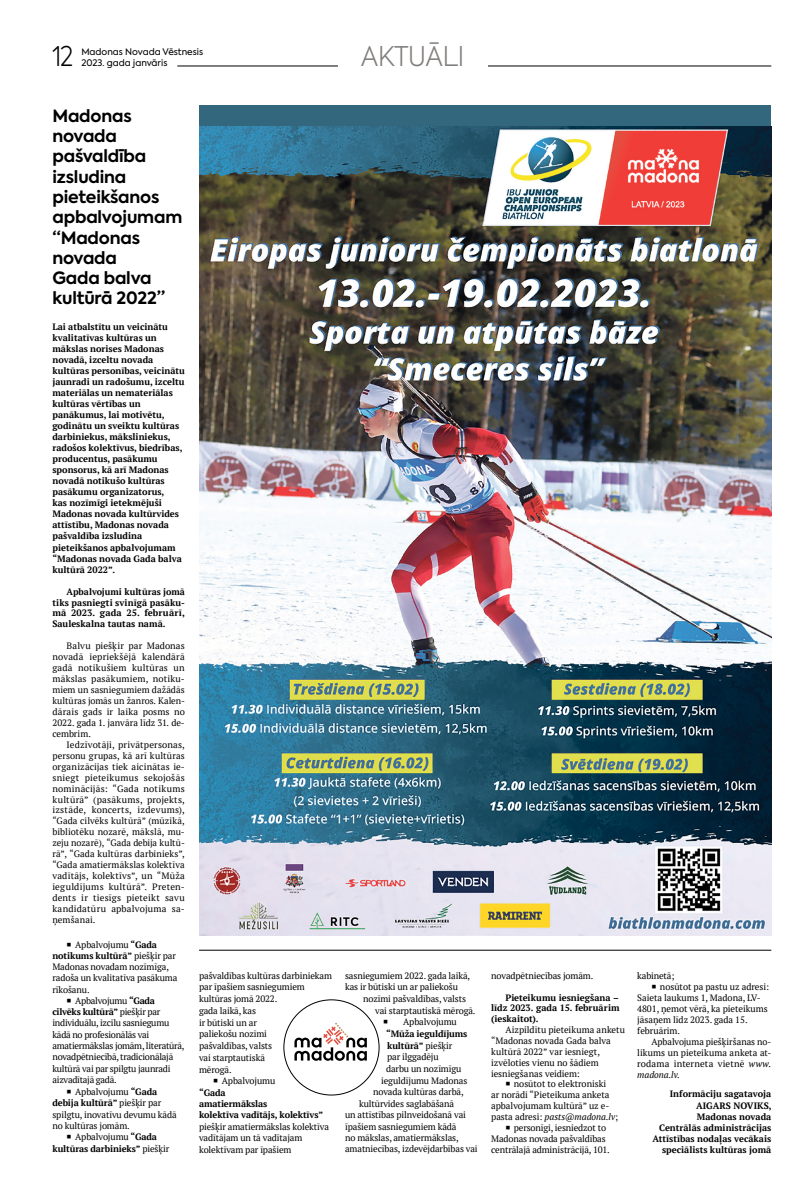
<style>
.page{position:relative;width:794px;height:1191px;background:#fff}
.page>*{position:absolute;margin:0;border:0;box-sizing:border-box;transform-origin:0 0}
.t1{font:300 27px "Axiforma";letter-spacing:-.025em;color:#827e7b}
.t2{font:300 27px "Axiforma";color:#000;scale:.9 1}
.t3{font:700 16.9px/20.3px "Axiforma";letter-spacing:-.01em;color:#000}
.t4{font:9.2px/10.9px "PT Serif";letter-spacing:-.015em;color:#000;text-align:justify}
.t5{font:700 9.2px/11px "PT Serif";color:#000}
.t6{font:9.2px "PT Serif";letter-spacing:.01em;color:#000}
.t7{font:italic 9.2px "PT Serif";letter-spacing:-.005em;color:#000}
.t8{font:700 9.2px "PT Serif";letter-spacing:-.03em;color:#000}
.t9{font:9.2px "PT Serif";letter-spacing:.005em;color:#000}
.t10{font:9px/11px "Axiforma";color:#000}
.s1{font-weight:700}
.s2{font-weight:400}
.s3{font-style:normal}
.s4{font-style:italic}
</style>
<div class="page">
<div style="left:199px;top:105px;width:572px;height:34px;background:#32677d"></div>
<hr style="left:177px;top:66px;width:594px;height:1px;background:#000">
<div style="left:338px;top:30px;width:150px;height:51px;background:#fff"></div>
<img style="left:200px;top:127px;width:571px;height:808px">
<svg style="left:294px;top:1022px;width:73px;height:38px"></svg>
<hr style="left:199px;top:950px;width:572px;height:1px;background:#000">
<h1 class="t2" style="left:52px;top:39px;width:25px">12</h1>
<p class="t10" style="left:81px;top:47px;width:123px">Madonas Novada Vēstnesis<br>2023. gada janvāris</p>
<h1 class="t1" style="left:361px;top:39px;width:105px">AKTUĀLI</h1>
<h2 class="t3" style="left:52px;top:106px;width:131px">Madonas novada pašvaldība izsludina pieteikšanos apbalvojumam “Madonas novada<br>Gada balva kultūrā 2022”</h2>
<p class="t5" style="left:52px;top:321px;width:134px">Lai atbalstītu un veicinātu kvalitatīvas kultūras un mākslas norises Madonas novadā, izceltu novada kultūras personības, veicinātu jaunradi un radošumu, izceltu materiālas un nemateriālas kultūras vērtības un panākumus, lai motivētu, godinātu un sveiktu kultūras darbiniekus, māksliniekus, radošos kolektīvus, biedrības, producentus, pasākumu sponsorus, kā arī Madonas novadā notikušo kultūras pasākumu organizatorus,<br>kas nozīmīgi ietekmējuši<br>Madonas novada kultūrvides attīstību, Madonas novada pašvaldība izsludina pieteikšanos apbalvojumam “Madonas novada Gada balva kultūrā 2022”.</p>
<p class="t5" style="left:52px;top:586px;width:134px;text-align:justify;text-indent:14px">Apbalvojumi kultūras jomā tiks pasniegti svinīgā pasāku&shy;mā 2023. gada 25. februārī, Sauleskalna tautas namā.</p>
<p class="t4" style="left:52px;top:640px;width:134px;text-indent:14px">Balvu piešķir par Madonas novadā iepriekšējā kalendārā gadā notikušiem kultūras un mākslas pasākumiem, notiku&shy;miem un sasniegumiem dažādās kultūras jomās un žanros. Kalen&shy;dārais gads ir laika posms no 2022. gada 1. janvāra līdz 31. de&shy;cembrim.</p>
<p class="t4" style="left:52px;top:739px;width:134px;text-indent:14px">Iedzīvotāji, privātpersonas, personu grupas, kā arī kultūras organizācijas tiek aicinātas ie&shy;sniegt pieteikumus sekojošās nominācijās: “Gada notikums kultūrā” (pasākums, projekts, izstāde, koncerts, izdevums), “Gada cilvēks kultūrā” (mūzikā, bibliotēku nozarē, mākslā, mu&shy;zeju nozarē), “Gada debija kultū&shy;rā”, “Gada kultūras darbinieks”, “Gada amatiermākslas kolektīva vadītājs, kolektīvs”, un “Mūža ieguldījums kultūrā”. Preten&shy;dents ir tiesīgs pieteikt savu kandidatūru apbalvojuma sa&shy;ņemšanai.</p>
<p class="t4" style="left:75px;top:939px;width:83px">Apbalvojumu <span class="s1">“Gada</span></p>
<p class="t5" style="left:52px;top:950px;width:125px">notikums kultūrā” <span class="s2">piešķir par</span></p>
<p class="t4" style="left:52px;top:961px;width:118px">Madonas novadam nozīmīga,</p>
<p class="t4" style="left:52px;top:972px;width:126px">radoša un kvalitatīva pasākuma</p>
<p class="t4" style="left:52px;top:984px;width:39px">rīkošanu.</p>
<p class="t4" style="left:75px;top:995px;width:81px">Apbalvojumu <span class="s1">“Gada</span></p>
<p class="t8" style="left:52px;top:1006px;width:109px">cilvēks kultūrā” <span class="s2">piešķir par</span></p>
<p class="t4" style="left:52px;top:1017px;width:118px">individuālu, izcilu sasniegumu</p>
<p class="t4" style="left:52px;top:1029px;width:98px">kādā no profesionālās vai</p>
<p class="t4" style="left:52px;top:1040px;width:134px">amatiermākslas jomām, literatūrā,</p>
<p class="t4" style="left:52px;top:1051px;width:122px">novadpētniecībā, tradicionālajā</p>
<p class="t4" style="left:52px;top:1063px;width:120px">kultūrā vai par spilgtu jaunradi</p>
<p class="t4" style="left:52px;top:1074px;width:66px">aizvadītajā gadā.</p>
<p class="t4" style="left:75px;top:1086px;width:84px">Apbalvojumu <span class="s1">“Gada</span></p>
<p class="t5" style="left:52px;top:1097px;width:110px">debija kultūrā” <span class="s2">piešķir par</span></p>
<p class="t4" style="left:52px;top:1108px;width:126px">spilgtu, inovatīvu devumu kādā</p>
<p class="t4" style="left:52px;top:1120px;width:79px">no kultūras jomām.</p>
<p class="t4" style="left:75px;top:1131px;width:83px">Apbalvojumu <span class="s1">“Gada</span></p>
<p class="t5" style="left:52px;top:1143px;width:118px">kultūras darbinieks” <span class="s2">piešķir</span></p>
<p class="t4" style="left:199px;top:970px;width:134px">pašvaldības kultūras darbiniekam</p>
<p class="t4" style="left:199px;top:981px;width:107px">par īpašiem sasniegumiem</p>
<p class="t4" style="left:199px;top:993px;width:80px">kultūras jomā 2022.</p>
<p class="t4" style="left:199px;top:1005px;width:59px">gada laikā, kas</p>
<p class="t4" style="left:199px;top:1016px;width:59px">ir būtiski un ar</p>
<p class="t4" style="left:199px;top:1028px;width:69px">paliekošu nozīmi</p>
<p class="t4" style="left:199px;top:1040px;width:75px">pašvaldības, valsts</p>
<p class="t4" style="left:199px;top:1052px;width:67px">vai starptautiskā</p>
<p class="t4" style="left:199px;top:1063px;width:34px">mērogā.</p>
<p class="t4" style="left:222px;top:1075px;width:55px">Apbalvojumu</p>
<p class="t5" style="left:199px;top:1086px;width:126px;line-height:11.4px">“Gada<br>amatiermākslas<br>kolektīva vadītājs, kolektīvs”</p>
<p class="t4" style="left:199px;top:1120px;width:131px;line-height:11.4px;text-align:left">piešķir amatiermākslas kolektīva vadītājam un tā vadītajam kolektīvam par īpašiem</p>
<p class="t4" style="left:345px;top:969px;width:127px;line-height:11.6px">sasniegumiem 2022. gada laikā, kas ir būtiski un ar paliekošu</p>
<p class="t4" style="left:363px;top:993px;width:104px">nozīmi pašvaldības, valsts</p>
<p class="t4" style="left:375px;top:1004px;width:102px">vai starptautiskā mērogā.</p>
<p class="t4" style="left:403px;top:1016px;width:55px">Apbalvojumu</p>
<p class="t5" style="left:386px;top:1028px;width:83px">“Mūža ieguldījums</p>
<p class="t5" style="left:387px;top:1039px;width:67px">kultūrā” <span class="s2">piešķir</span></p>
<p class="t4" style="left:387px;top:1051px;width:53px">par ilggadēju</p>
<p class="t4" style="left:386px;top:1063px;width:77px">darbu un nozīmīgu</p>
<p class="t4" style="left:381px;top:1074px;width:88px">ieguldījumu Madonas</p>
<p class="t4" style="left:373px;top:1086px;width:92px">novada kultūras darbā,</p>
<p class="t4" style="left:359px;top:1098px;width:96px">kultūrvides saglabāšanā</p>
<p class="t4" style="left:345px;top:1109px;width:122px">un attīstības pilnveidošanā vai</p>
<p class="t4" style="left:345px;top:1120px;width:113px">īpašiem sasniegumiem kādā</p>
<p class="t4" style="left:345px;top:1132px;width:115px">no mākslas, amatiermākslas,</p>
<p class="t4" style="left:345px;top:1143px;width:134px">amatniecības, izdevējdarbības vai</p>
<p class="t4" style="left:491px;top:970px;width:104px">novadpētniecības jomām.</p>
<p class="t5" style="left:491px;top:991px;width:130px;text-align:justify;text-indent:14px">Pieteikumu iesniegšana – līdz 2023. gada 15. februārim (ieskaitot).</p>
<p class="t4" style="left:505px;top:1024px;width:121px">Aizpildītu pieteikuma anketu</p>
<p class="t4" style="left:491px;top:1035px;width:121px">“Madonas novada Gada balva</p>
<p class="t9" style="left:491px;top:1045px;width:110px">kultūrā 2022” var iesniegt,</p>
<p class="t4" style="left:491px;top:1056px;width:109px">izvēloties vienu no šādiem</p>
<p class="t4" style="left:491px;top:1067px;width:90px">iesniegšanas veidiem:</p>
<p class="t4" style="left:514px;top:1078px;width:94px">nosūtot to elektroniski</p>
<p class="t4" style="left:491px;top:1089px;width:120px">ar norādi “Pieteikuma anketa</p>
<p class="t4" style="left:491px;top:1100px;width:120px">apbalvojumam kultūrā” uz e-</p>
<p class="t7" style="left:491px;top:1111px;width:129px"><span class="s3">pasta adresi:</span> pasts@madona.lv<span class="s3">;</span></p>
<p class="t4" style="left:514px;top:1122px;width:94px">personīgi, iesniedzot to</p>
<p class="t4" style="left:491px;top:1133px;width:116px">Madonas novada pašvaldības</p>
<p class="t4" style="left:491px;top:1144px;width:120px">centrālajā administrācijā, 101.</p>
<p class="t4" style="left:637px;top:970px;width:39px">kabinetā;</p>
<p class="t4" style="left:660px;top:981px;width:111px">nosūtot pa pastu uz adresi:</p>
<p class="t4" style="left:637px;top:992px;width:125px">Saieta laukums 1, Madona, LV-</p>
<p class="t4" style="left:637px;top:1003px;width:132px">4801, ņemot vērā, ka pieteikums</p>
<p class="t4" style="left:637px;top:1014px;width:112px">jāsaņem līdz 2023. gada 15.</p>
<p class="t4" style="left:637px;top:1025px;width:44px">februārim.</p>
<p class="t4" style="left:651px;top:1036px;width:121px">Apbalvojuma piešķiršanas no-</p>
<p class="t6" style="left:637px;top:1046px;width:136px">likums un pieteikuma anketa at-</p>
<p class="t6" style="left:637px;top:1057px;width:136px">rodama interneta vietnē <span class="s4">www.</span></p>
<p class="t7" style="left:637px;top:1068px;width:44px">madona.lv.</p>
<p class="t5" style="left:652px;top:1088px;width:121px;text-align:right">Informāciju sagatavoja<br>AIGARS NOVIKS,<br>Madonas novada<br>Centrālās administrācijas<br>Attīstības nodaļas vecākais speciālists kultūras jomā</p>
</div>
